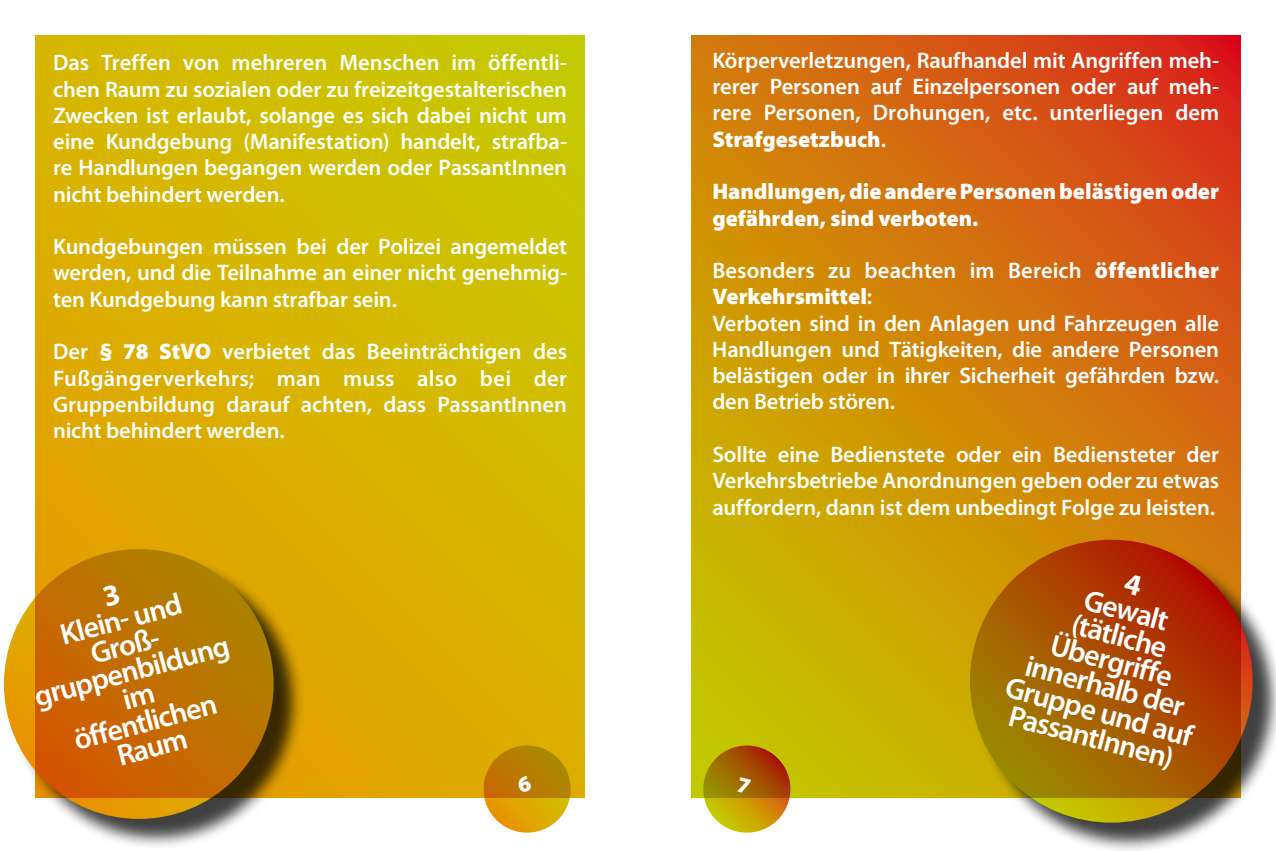
<style>
.page{position:relative;width:1276px;height:851px;background:#fff}
.page>*{position:absolute;margin:0;border:0;box-sizing:border-box;transform-origin:0 0}
.t1{font:600 30px/26.2px "Myriad Pro";color:#fff;text-align:center}
.t2{font:600 22.5px/26.2px "Myriad Pro";letter-spacing:-.005em;color:#fff;text-align:justify}
.t3{font:900 22.5px/26.2px "Myriad Pro";letter-spacing:-.005em;color:#fff}
.s1{font-weight:900}
</style>
<div class="page">
<svg style="left:691px;top:35px;width:549px;height:762px;background:#d08009"></svg>
<div style="left:35px;top:35px;width:550px;height:762px;background:linear-gradient(to bottom,#cfbf00,#dfaa00)"></div>
<div style="left:8px;top:552px;width:417px;height:298px;background:#000;opacity:.75"></div>
<svg style="left:4px;top:536px;width:283px;height:296px;background:#c3831e"></svg>
<div style="left:973px;top:543px;width:303px;height:307px;background:#000;opacity:.75"></div>
<svg style="left:956px;top:525px;width:310px;height:311px;background:#b26e1e"></svg>
<svg style="left:102px;top:583px;width:19px;height:23px"></svg>
<svg style="left:479px;top:741px;width:96px;height:92px;background:#d1a021"></svg>
<svg style="left:1123px;top:573px;width:20px;height:23px"></svg>
<svg style="left:699px;top:741px;width:95px;height:92px;background:#be9421"></svg>
<p class="t2" style="left:53px;top:49px;width:515px">Das Treffen von mehreren Menschen im öffentli&shy;chen Raum zu sozialen oder zu freizeitgestalterischen Zwecken ist erlaubt, solange es sich dabei nicht um eine Kundgebung (Manifestation) handelt, strafba&shy;re Handlungen begangen werden oder PassantInnen nicht behindert werden.</p>
<p class="t2" style="left:53px;top:233px;width:515px">Kundgebungen müssen bei der Polizei angemeldet werden, und die Teilnahme an einer nicht genehmig&shy;ten Kundgebung kann strafbar sein.</p>
<p class="t2" style="left:53px;top:338px;width:515px">Der <span class="s1">§ 78 StVO</span> verbietet das Beeinträchtigen des Fußgängerverkehrs; man muss also bei der Gruppenbildung darauf achten, dass PassantInnen nicht behindert werden.</p>
<p class="t2" style="left:712px;top:47px;width:508px">Körperverletzungen, Raufhandel mit Angriffen meh&shy;rerer Personen auf Einzelpersonen oder auf meh&shy;rere Personen, Drohungen, etc. unterliegen dem <span class="s1">Strafgesetzbuch</span>.</p>
<p class="t3" style="left:712px;top:178px;width:508px">Handlungen, die andere Personen belästigen oder gefährden, sind verboten.</p>
<p class="t2" style="left:712px;top:257px;width:508px;text-align:left">Besonders zu beachten im Bereich <span class="s1">öffentlicher Verkehrsmittel</span>:<br>Verboten sind in den Anlagen und Fahrzeugen alle Handlungen und Tätigkeiten, die andere Personen belästigen oder in ihrer Sicherheit gefährden bzw. den Betrieb stören.</p>
<p class="t2" style="left:712px;top:440px;width:508px">Sollte eine Bedienstete oder ein Bediensteter der Verkehrsbetriebe Anordnungen geben oder zu etwas auffordern, dann ist dem unbedingt Folge zu leisten.</p>
<h1 class="t1" style="left:18px;top:632px;width:202px;rotate:-15deg">Klein- und<br>Groß&shy;gruppenbildung im<br>öffentlichen<br>Raum</h1>
<h1 class="t1" style="left:1037px;top:571px;width:194px;rotate:15deg">Gewalt<br>(tätliche<br>Übergriffe innerhalb der<br>Gruppe und auf<br>PassantInnen)</h1>
</div>
